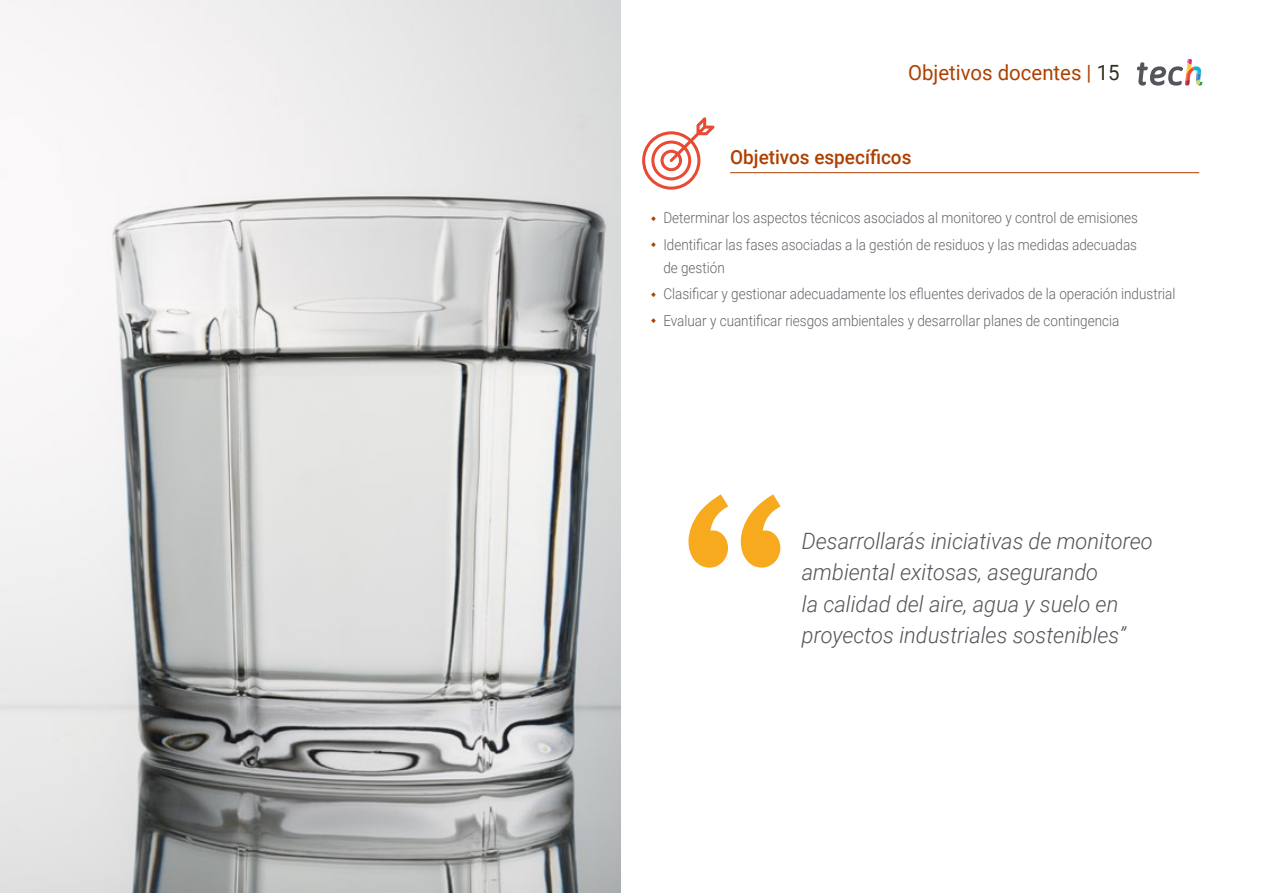
<style>
.page{position:relative;width:1263px;height:893px;background:#fff}
.page>*{position:absolute;margin:0;border:0;box-sizing:border-box;transform-origin:0 0}
.t1{font:italic 300 22.5px/31.5px "Roboto";color:#52555b}
.t2{font:21px "Roboto";color:#ae4000}
.t3{font:500 19.5px "Roboto";color:#ae4000}
.t4{font:300 15px/26.7px "Roboto";color:#61646a;scale:.9 1}
.s1{color:#312e20}
</style>
<div class="page">
<img style="left:0;top:0;width:621px;height:893px">
<svg style="left:688px;top:494px;width:93px;height:74px"></svg>
<hr style="left:730px;top:172px;width:469px;height:1px;background:#ae4000">
<svg style="left:642px;top:117px;width:72px;height:73px"></svg>
<svg style="left:1137px;top:59px;width:65px;height:27px"></svg>
<h2 class="t2" style="left:908px;top:57px;width:213px">Objetivos docentes | <span class="s1">15</span></h2>
<h3 class="t3" style="left:730px;top:144px;width:183px">Objetivos específicos</h3>
<p class="t4" style="left:663px;top:204px;width:529px">Determinar los aspectos técnicos asociados al monitoreo y control de emisiones<br>Identificar las fases asociadas a la gestión de residuos y las medidas adecuadas</p>
<p class="t4" style="left:663px;top:253px;width:570px">de gestión<br>Clasificar y gestionar adecuadamente los efluentes derivados de la operación industrial<br>Evaluar y cuantificar riesgos ambientales y desarrollar planes de contingencia</p>
<h1 class="t1" style="left:802px;top:524px;width:352px">Desarrollarás iniciativas de monitoreo ambiental exitosas, asegurando<br>la calidad del aire, agua y suelo en proyectos industriales sostenibles”</h1>
</div>
